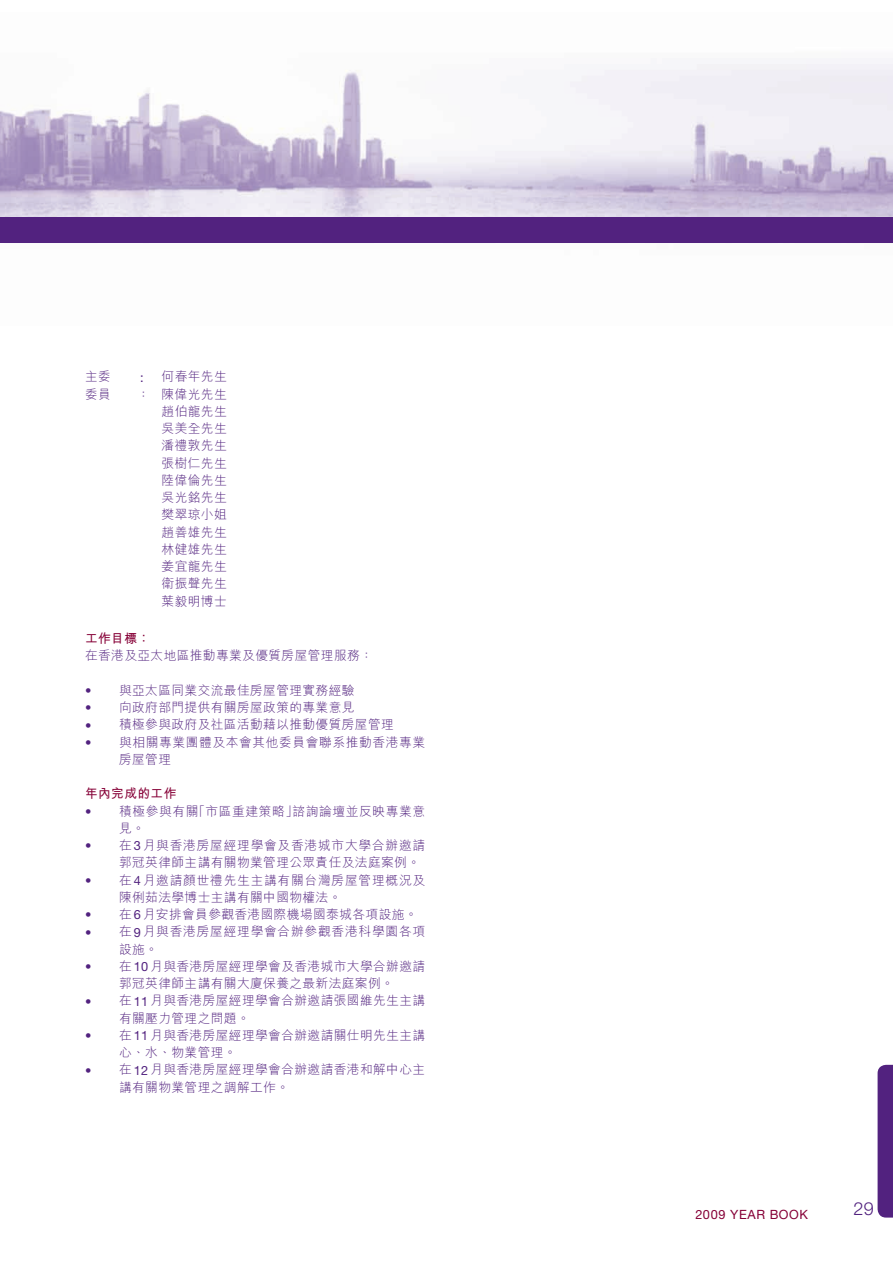
<style>
.page{position:relative;width:893px;height:1263px;background:#fff}
.page>*{position:absolute;margin:0;border:0;box-sizing:border-box;transform-origin:0 0}
.t1{font:300 18px "Helvetica Neue";color:#52227f}
.t2{font:12.75px/17.2px "M Hei HK Light E Ten B5 H";letter-spacing:.03em;color:#52227f}
.t3{font:12.75px/17.2px "M Hei HK Light E Ten B5 H";letter-spacing:.055em;color:#52227f}
.t4{font:12.75px/17.2px "M Hei HK Light E Ten B5 H";letter-spacing:.06em;color:#52227f}
.t5{font:12.75px "Helvetica Neue";letter-spacing:.045em;color:#860037}
.t6{font:12.75px "M Hei HK Bold E Ten B5 H";letter-spacing:.03em;color:#860037}
.t7{font:12.75px "Helvetica Neue";color:#52227f}
.s1{font-family:"Helvetica Neue"}
</style>
<div class="page">
<img style="left:0;top:64px;width:893px;height:153px">
<div style="left:0;top:217px;width:893px;height:26px;background:#52227f"></div>
<div style="left:878px;top:1065px;width:15px;height:152px;background:#52227f"></div>
<p class="t2" style="left:85px;top:370px;width:27px">主委</p>
<p class="t7" style="left:140px;top:372px;width:5px">:</p>
<p class="t2" style="left:162px;top:370px;width:67px">何春年先生</p>
<p class="t2" style="left:85px;top:387px;width:27px">委員</p>
<p class="t2" style="left:162px;top:387px;width:67px;text-align:justify;text-indent:-24px">： 陳偉光先生趙伯龍先生吳美全先生潘禮敦先生張樹仁先生陸偉倫先生吳光銘先生樊翠琼小姐趙善雄先生林健雄先生姜宜龍先生衛振聲先生葉毅明博士</p>
<p class="t6" style="left:85px;top:634px;width:67px">工作目標：</p>
<p class="t2" style="left:85px;top:649px;width:289px">在香港及亞太地區推動專業及優質房屋管理服務：</p>
<p class="t2" style="left:85px;top:683px;width:271px"><span class="s1">•</span> 與亞太區同業交流最佳房屋管理實務經驗</p>
<p class="t2" style="left:85px;top:700px;width:271px"><span class="s1">•</span> 向政府部門提供有關房屋政策的專業意見</p>
<p class="t2" style="left:85px;top:718px;width:310px"><span class="s1">•</span> 積極參與政府及社區活動藉以推動優質房屋管理</p>
<p class="t2" style="left:119px;top:735px;width:308px;text-indent:-34px"><span class="s1">•</span> 與相關專業團體及本會其他委員會聯系推動香港專業房屋管理</p>
<p class="t6" style="left:85px;top:789px;width:93px">年內完成的工作</p>
<p class="t2" style="left:119px;top:804px;width:308px;text-indent:-34px"><span class="s1">•</span> 積極參與有關「市區重建策略」諮詢論壇並反映專業意見。</p>
<p class="t2" style="left:119px;top:838px;width:308px;text-indent:-34px"><span class="s1">•</span> 在<span class="s1">3</span>月與香港房屋經理學會及香港城市大學合辦邀請郭冠英律師主講有關物業管理公眾責任及法庭案例。</p>
<p class="t3" style="left:119px;top:873px;width:308px;text-indent:-34px"><span class="s1">•</span> 在<span class="s1">4</span>月邀請顏世禮先生主講有關台灣房屋管理概況及陳俐茹法學博士主講有關中國物權法。</p>
<p class="t2" style="left:85px;top:907px;width:334px"><span class="s1">•</span> 在<span class="s1">6</span>月安排會員參觀香港國際機場國泰城各項設施。</p>
<p class="t4" style="left:119px;top:925px;width:308px;text-indent:-34px"><span class="s1">•</span> 在<span class="s1">9</span>月與香港房屋經理學會合辦參觀香港科學園各項設施。</p>
<p class="t2" style="left:85px;top:959px;width:342px;text-align:center"><span class="s1">•</span> 在<span class="s1">10</span>月與香港房屋經理學會及香港城市大學合辦邀請郭冠英律師主講有關大廈保養之最新法庭案例。</p>
<p class="t2" style="left:119px;top:994px;width:308px;text-indent:-34px"><span class="s1">•</span> 在<span class="s1">11</span>月與香港房屋經理學會合辦邀請張國維先生主講有關壓力管理之問題。</p>
<p class="t2" style="left:119px;top:1028px;width:308px;text-indent:-34px"><span class="s1">•</span> 在<span class="s1">11</span>月與香港房屋經理學會合辦邀請關仕明先生主講心、水、物業管理。</p>
<p class="t2" style="left:119px;top:1063px;width:308px;text-indent:-34px"><span class="s1">•</span> 在<span class="s1">12</span>月與香港房屋經理學會合辦邀請香港和解中心主講有關物業管理之調解工作。</p>
<p class="t5" style="left:695px;top:1209px;width:114px">2009 YEAR BOOK</p>
<h1 class="t1" style="left:854px;top:1202px;width:22px">29</h1>
</div>
